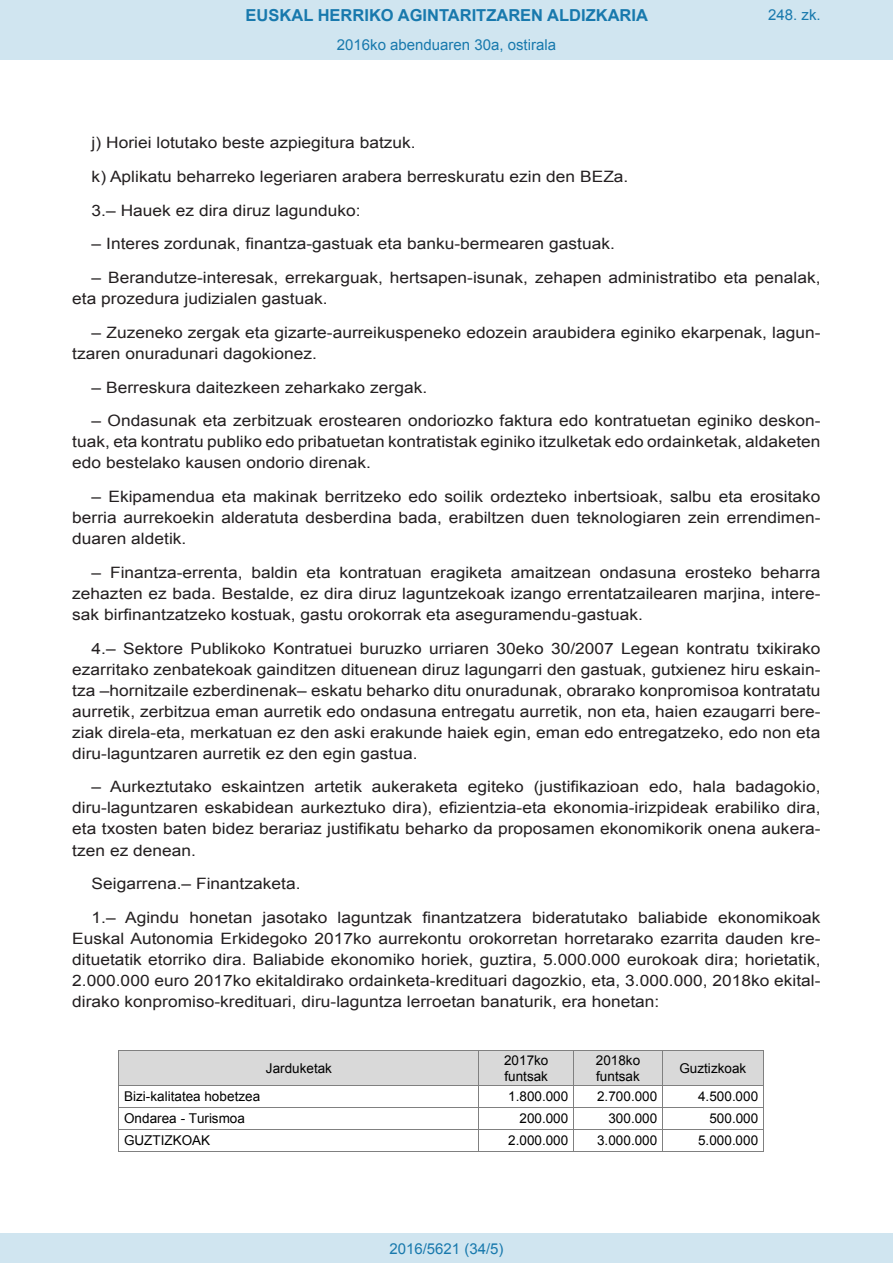
<style>
.page{position:relative;width:893px;height:1263px;background:#fff}
.page>*{position:absolute;margin:0;border:0;box-sizing:border-box;transform-origin:0 0}
.t1{font:700 16.5px "Arial";color:#1879ad}
.BOPVDetalle{font:15.6px/21px "Arial";color:#231f20;text-align:justify;scale:1.11 1}
.Paginacion_Centro{font:15px "Arial";color:#1879ad}
.t2{font:13.5px/15.6px "Arial";letter-spacing:.005em;color:#000}
</style>
<div class="page">
<div style="left:0;top:0;width:893px;height:60px;background:#d0e5f0"></div>
<div style="left:0;top:1233px;width:893px;height:30px;background:#d0e5f0"></div>
<div style="left:119px;top:1051px;width:360px;height:34px;background:#d9d9d9"></div>
<div style="left:479px;top:1051px;width:94px;height:34px;background:#d9d9d9"></div>
<div style="left:574px;top:1051px;width:88px;height:34px;background:#d9d9d9"></div>
<div style="left:663px;top:1051px;width:100px;height:34px;background:#d9d9d9"></div>
<hr style="left:119px;top:1050px;width:360px;height:1px;background:#808080">
<hr style="left:479px;top:1050px;width:94px;height:1px;background:#808080">
<hr style="left:574px;top:1050px;width:88px;height:1px;background:#808080">
<hr style="left:663px;top:1050px;width:100px;height:1px;background:#808080">
<hr style="left:119px;top:1051px;width:1px;height:34px;background:#808080">
<hr style="left:479px;top:1051px;width:1px;height:34px;background:#808080">
<hr style="left:573px;top:1051px;width:1px;height:34px;background:#808080">
<hr style="left:662px;top:1051px;width:1px;height:34px;background:#808080">
<hr style="left:763px;top:1051px;width:1px;height:34px;background:#808080">
<hr style="left:119px;top:1085px;width:360px;height:1px;background:#808080">
<hr style="left:479px;top:1085px;width:94px;height:1px;background:#808080">
<hr style="left:574px;top:1085px;width:88px;height:1px;background:#808080">
<hr style="left:663px;top:1085px;width:100px;height:1px;background:#808080">
<hr style="left:119px;top:1107px;width:360px;height:1px;background:#808080">
<hr style="left:479px;top:1107px;width:94px;height:1px;background:#808080">
<hr style="left:574px;top:1107px;width:88px;height:1px;background:#808080">
<hr style="left:663px;top:1107px;width:100px;height:1px;background:#808080">
<hr style="left:119px;top:1129px;width:360px;height:1px;background:#808080">
<hr style="left:479px;top:1129px;width:94px;height:1px;background:#808080">
<hr style="left:574px;top:1129px;width:88px;height:1px;background:#808080">
<hr style="left:663px;top:1129px;width:100px;height:1px;background:#808080">
<hr style="left:119px;top:1151px;width:360px;height:1px;background:#808080">
<hr style="left:479px;top:1151px;width:94px;height:1px;background:#808080">
<svg style="left:573px;top:1085px;width:1px;height:67px"></svg>
<hr style="left:574px;top:1151px;width:88px;height:1px;background:#808080">
<svg style="left:662px;top:1085px;width:1px;height:67px"></svg>
<hr style="left:663px;top:1151px;width:100px;height:1px;background:#808080">
<svg style="left:763px;top:1085px;width:1px;height:67px"></svg>
<p class="t1" style="left:246px;top:4px;width:404px">EUSKAL HERRIKO AGINTARITZAREN ALDIZKARIA</p>
<p class="Paginacion_Centro" style="left:337px;top:35px;width:221px">2016ko abenduaren 30a, ostirala</p>
<p class="Paginacion_Centro" style="left:768px;top:5px;width:54px">248. zk.</p>
<p class="BOPVDetalle" style="left:92px;top:132px;width:293px">j) Horiei lotutako beste azpiegitura batzuk.</p>
<p class="BOPVDetalle" style="left:92px;top:166px;width:485px">k) Aplikatu beharreko legeriaren arabera berreskuratu ezin den BEZa.</p>
<p class="BOPVDetalle" style="left:92px;top:200px;width:244px">3.– Hauek ez dira diruz lagunduko:</p>
<p class="BOPVDetalle" style="left:92px;top:234px;width:473px">– Interes zordunak, finantza-gastuak eta banku-bermearen gastuak.</p>
<p class="BOPVDetalle" style="left:72px;top:267px;width:676px;text-indent:19px">– Berandutze-interesak, errekarguak, hertsapen-isunak, zehapen administratibo eta penalak, eta prozedura judizialen gastuak.</p>
<p class="BOPVDetalle" style="left:72px;top:322px;width:676px;text-indent:19px">– Zuzeneko zergak eta gizarte-aurreikuspeneko edozein araubidera eginiko ekarpenak, lagun&shy;tzaren onuradunari dagokionez.</p>
<p class="BOPVDetalle" style="left:92px;top:377px;width:304px">– Berreskura daitezkeen zeharkako zergak.</p>
<p class="BOPVDetalle" style="left:72px;top:411px;width:676px;text-indent:19px">– Ondasunak eta zerbitzuak erostearen ondoriozko faktura edo kontratuetan eginiko deskon&shy;tuak, eta kontratu publiko edo pribatuetan kontratistak eginiko itzulketak edo ordainketak, aldaketen edo bestelako kausen ondorio direnak.</p>
<p class="BOPVDetalle" style="left:72px;top:486px;width:676px;text-indent:19px">– Ekipamendua eta makinak berritzeko edo soilik ordezteko inbertsioak, salbu eta erositako berria aurrekoekin alderatuta desberdina bada, erabiltzen duen teknologiaren zein errendimen&shy;duaren aldetik.</p>
<p class="BOPVDetalle" style="left:72px;top:562px;width:676px;text-indent:19px">– Finantza-errenta, baldin eta kontratuan eragiketa amaitzean ondasuna erosteko beharra zehazten ez bada. Bestalde, ez dira diruz laguntzekoak izango errentatzailearen marjina, intere&shy;sak birfinantzatzeko kostuak, gastu orokorrak eta aseguramendu-gastuak.</p>
<p class="BOPVDetalle" style="left:72px;top:638px;width:676px;text-indent:19px">4.– Sektore Publikoko Kontratuei buruzko urriaren 30eko 30/2007 Legean kontratu txikirako ezarritako zenbatekoak gainditzen dituenean diruz lagungarri den gastuak, gutxienez hiru eskain&shy;tza –hornitzaile ezberdinenak– eskatu beharko ditu onuradunak, obrarako konpromisoa kontratatu aurretik, zerbitzua eman aurretik edo ondasuna entregatu aurretik, non eta, haien ezaugarri bere&shy;ziak direla-eta, merkatuan ez den aski erakunde haiek egin, eman edo entregatzeko, edo non eta diru-laguntzaren aurretik ez den egin gastua.</p>
<p class="BOPVDetalle" style="left:72px;top:777px;width:676px;text-indent:19px">– Aurkeztutako eskaintzen artetik aukeraketa egiteko (justifikazioan edo, hala badagokio, diru-laguntzaren eskabidean aurkeztuko dira), efizientzia-eta ekonomia-irizpideak erabiliko dira, eta txosten baten bidez berariaz justifikatu beharko da proposamen ekonomikorik onena aukera&shy;tzen ez denean.</p>
<p class="BOPVDetalle" style="left:92px;top:873px;width:190px">Seigarrena.– Finantzaketa.</p>
<p class="BOPVDetalle" style="left:72px;top:907px;width:676px;text-indent:19px">1.– Agindu honetan jasotako laguntzak finantzatzera bideratutako baliabide ekonomikoak Euskal Autonomia Erkidegoko 2017ko aurrekontu orokorretan horretarako ezarrita dauden kre&shy;dituetatik etorriko dira. Baliabide ekonomiko horiek, guztira, 5.000.000 eurokoak dira; horietatik, 2.000.000 euro 2017ko ekitaldirako ordainketa-kredituari dagozkio, eta, 3.000.000, 2018ko ekital&shy;dirako konpromiso-kredituari, diru-laguntza lerroetan banaturik, era honetan:</p>
<p class="t2" style="left:266px;top:1060px;width:68px">Jarduketak</p>
<p class="t2" style="left:504px;top:1053px;width:46px">2017ko funtsak</p>
<p class="t2" style="left:596px;top:1053px;width:46px">2018ko funtsak</p>
<p class="t2" style="left:679px;top:1060px;width:68px">Guztizkoak</p>
<p class="t2" style="left:124px;top:1089px;width:137px">Bizi-kalitatea hobetzea</p>
<p class="t2" style="left:508px;top:1089px;width:62px">1.800.000</p>
<p class="t2" style="left:597px;top:1089px;width:62px">2.700.000</p>
<p class="t2" style="left:698px;top:1089px;width:62px">4.500.000</p>
<p class="t2" style="left:124px;top:1111px;width:122px">Ondarea - Turismoa</p>
<p class="t2" style="left:519px;top:1111px;width:50px">200.000</p>
<p class="t2" style="left:608px;top:1111px;width:50px">300.000</p>
<p class="t2" style="left:709px;top:1111px;width:50px">500.000</p>
<p class="t2" style="left:124px;top:1133px;width:88px">GUZTIZKOAK</p>
<p class="t2" style="left:508px;top:1133px;width:62px">2.000.000</p>
<p class="t2" style="left:597px;top:1133px;width:62px">3.000.000</p>
<p class="t2" style="left:698px;top:1133px;width:62px">5.000.000</p>
<p class="Paginacion_Centro" style="left:389px;top:1238px;width:116px">2016/5621 (34/5)</p>
</div>
